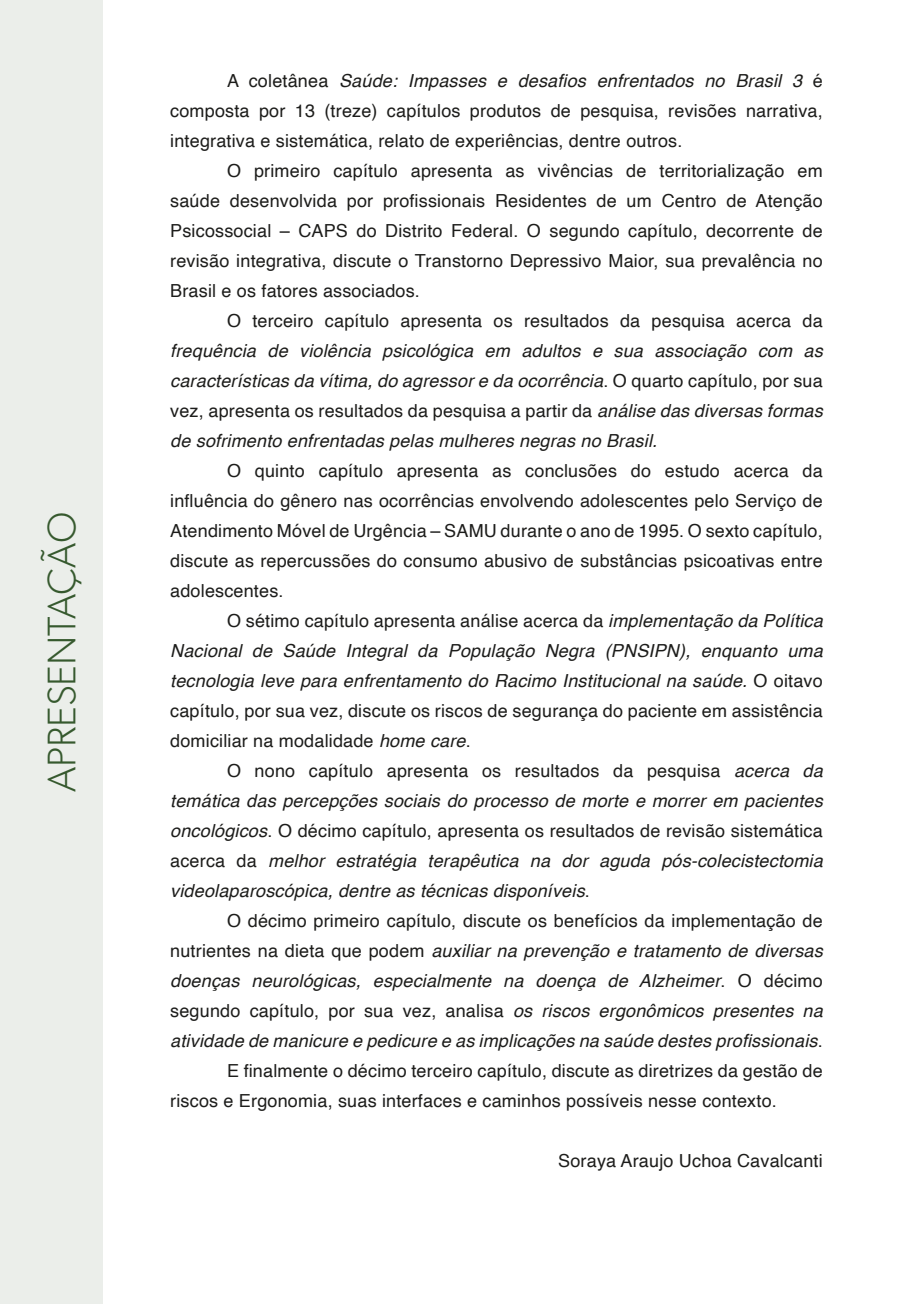
<style>
.page{position:relative;width:908px;height:1304px;background:#fff}
.page>*{position:absolute;margin:0;border:0;box-sizing:border-box;transform-origin:0 0}
.t1{font:300 40px "Gibson";color:#36592e}
.t2{font:18px/30px "Helvetica";letter-spacing:.01em;color:#1d1d1b;text-align:justify}
.t3{font:italic 18px/30px "Helvetica";letter-spacing:.01em;color:#1d1d1b;text-align:justify}
.s1{font-style:italic}
.s2{font-style:normal}
</style>
<div class="page">
<div style="left:0;top:0;width:103px;height:1304px;background:#ebeeea"></div>
<h1 class="t1" style="left:37px;top:792px;width:282px;rotate:-90deg">APRESENTAÇÃO</h1>
<p class="t2" style="left:170px;top:66px;width:653px;text-indent:57px">A coletânea <span class="s1">Saúde: Impasses e desafios enfrentados no Brasil 3</span> é composta por 13 (treze) capítulos produtos de pesquisa, revisões narrativa, integrativa e sistemática, relato de experiências, dentre outros.</p>
<p class="t2" style="left:170px;top:156px;width:653px;text-indent:57px">O primeiro capítulo apresenta as vivências de territorialização em saúde desenvolvida por profissionais Residentes de um Centro de Atenção Psicossocial – CAPS do Distrito Federal. O segundo capítulo, decorrente de revisão integrativa, discute o Transtorno Depressivo Maior, sua prevalência no Brasil e os fatores associados.</p>
<p class="t2" style="left:227px;top:306px;width:597px">O terceiro capítulo apresenta os resultados da pesquisa acerca da</p>
<p class="t3" style="left:170px;top:336px;width:653px">frequência de violência psicológica em adultos e sua associação com as características da vítima, do agressor e da ocorrência<span class="s2">. O quarto capítulo, por sua vez, apresenta os resultados da pesquisa a partir da</span> análise das diversas formas de sofrimento enfrentadas pelas mulheres negras no Brasil.</p>
<p class="t2" style="left:170px;top:457px;width:653px;text-indent:57px">O quinto capítulo apresenta as conclusões do estudo acerca da influência do gênero nas ocorrências envolvendo adolescentes pelo Serviço de Atendimento Móvel de Urgência – SAMU durante o ano de 1995. O sexto capítulo, discute as repercussões do consumo abusivo de substâncias psicoativas entre adolescentes.</p>
<p class="t3" style="left:170px;top:606px;width:653px;text-indent:57px"><span class="s2">O sétimo capítulo apresenta análise acerca da</span> implementação da Política Nacional de Saúde Integral da População Negra (PNSIPN), enquanto uma tecnologia leve para enfrentamento do Racimo Institucional na saúde. <span class="s2">O oitavo capítulo, por sua vez, discute os riscos de segurança do paciente em assistência domiciliar na modalidade</span> home care<span class="s2">.</span></p>
<p class="t3" style="left:170px;top:756px;width:653px;text-indent:57px"><span class="s2">O nono capítulo apresenta os resultados da pesquisa</span> acerca da temática das percepções sociais do processo de morte e morrer em pacientes oncológicos<span class="s2">. O décimo capítulo, apresenta os resultados de revisão sistemática acerca da</span> melhor estratégia terapê utica na dor aguda pós-colecistectomia videolaparoscópica, dentre as técnicas disponíveis<span class="s2">.</span></p>
<p class="t2" style="left:227px;top:907px;width:597px">O décimo primeiro capítulo, discute os benefícios da implementação de</p>
<p class="t3" style="left:170px;top:936px;width:653px"><span class="s2">nutrientes na dieta que podem</span> auxiliar na prevenção e tratamento de diversas</p>
<p class="t3" style="left:170px;top:966px;width:653px">doenças neurológicas, especialmente na doença de Alzheimer<span class="s2">. O décimo</span></p>
<p class="t2" style="left:170px;top:997px;width:653px">segundo capítulo, por sua vez, analisa <span class="s1">os riscos ergonômicos presentes na</span></p>
<p class="t3" style="left:170px;top:1026px;width:653px">atividade de manicure e pedicure e as implicações na saúde destes profissionais<span class="s2">.</span></p>
<p class="t2" style="left:227px;top:1057px;width:597px">E finalmente o décimo terceiro capítulo, discute as diretrizes da gestão de</p>
<p class="t2" style="left:170px;top:1087px;width:608px">riscos e Ergonomia, suas interfaces e caminhos possíveis nesse contexto.</p>
<p class="t2" style="left:558px;top:1147px;width:266px">Soraya Araujo Uchoa Cavalcanti</p>
</div>
